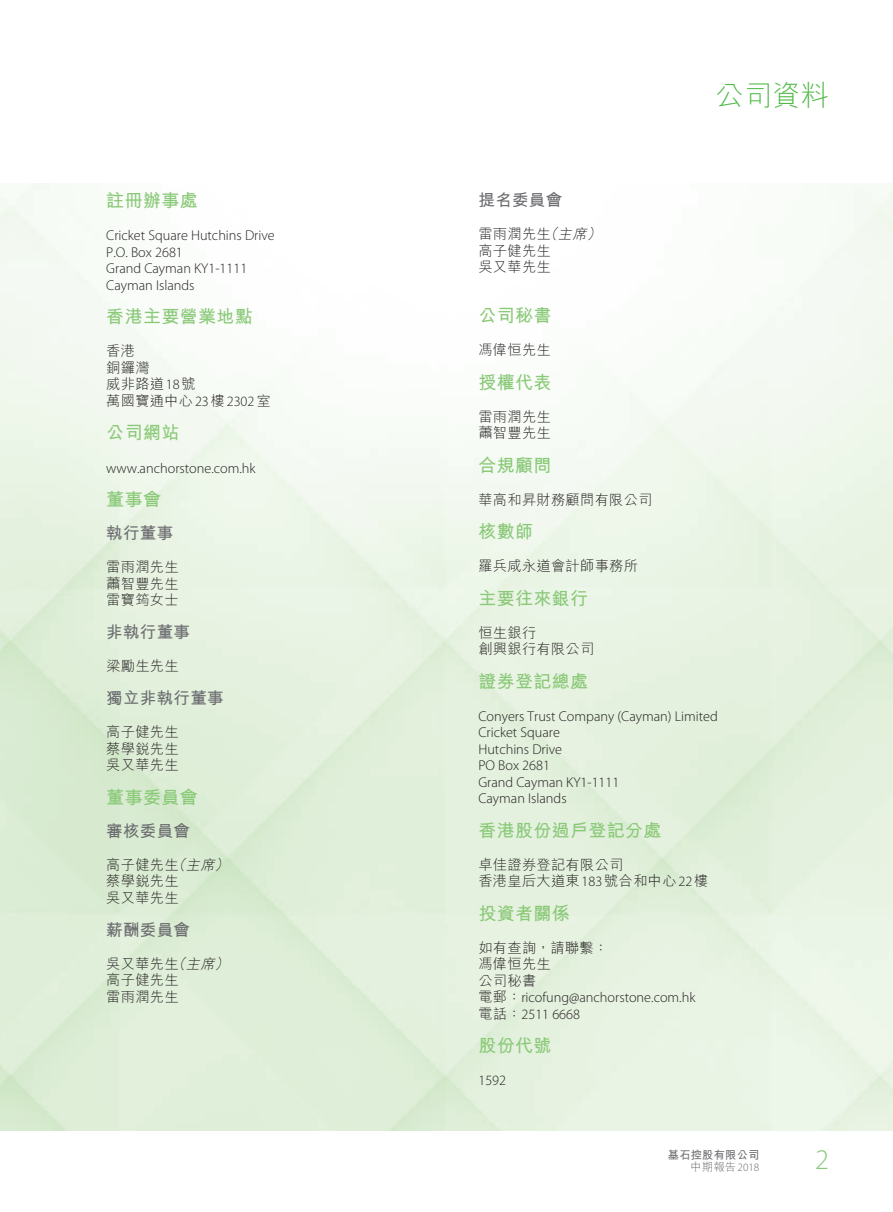
<style>
.page{position:relative;width:893px;height:1212px;background:#fff}
.page>*{position:absolute;margin:0;border:0;box-sizing:border-box;transform-origin:0 0}
.t1{font:300 28.5px "M Hei HK";color:#51b948}
.t2{font:300 28.5px "Myriad Pro";color:#8ac978}
._01_H1{font:700 18px "M Hei HK";letter-spacing:.02em;color:#8ac978}
._02_H2{font:700 16.5px "M Hei HK";letter-spacing:.02em;color:#6c6d70}
._00_txt{font:300 14.25px "Myriad Pro";color:#231f20}
._00_txt-2{font:300 14.25px "M Hei HK";letter-spacing:.02em;color:#231f20}
._00_txt-3{font:italic 300 14.25px "M Hei HK";color:#231f20}
.t3{font:700 11.25px "M Hei HK";letter-spacing:.02em;color:#6c6d70}
.t4{font:300 11.25px "M Hei HK";color:#6c6d70}
.s1{font-family:"Myriad Pro"}
.s2{font-family:"M Hei HK"}
</style>
<div class="page">
<p class="_01_H1" style="left:106px;top:188px;width:93px">註冊辦事處</p>
<p class="_00_txt" style="left:106px;top:227px;width:170px">Cricket Square Hutchins Drive</p>
<p class="_00_txt" style="left:106px;top:244px;width:78px">O.P . Box 2681</p>
<p class="_00_txt" style="left:106px;top:260px;width:143px">Grand Cayman KY1-1111</p>
<p class="_00_txt" style="left:106px;top:277px;width:90px">Cayman Islands</p>
<p class="_01_H1" style="left:106px;top:304px;width:148px">香港主要營業地點</p>
<p class="_00_txt-2" style="left:106px;top:344px;width:30px">香港</p>
<p class="_00_txt-2" style="left:106px;top:360px;width:45px">銅鑼灣</p>
<p class="_00_txt-2" style="left:106px;top:377px;width:91px">威非路道<span class="s1">18</span>號</p>
<p class="_00_txt-2" style="left:106px;top:393px;width:166px">萬國寶通中心<span class="s1">23</span>樓<span class="s1">2302</span>室</p>
<p class="_01_H1" style="left:106px;top:420px;width:75px">公司網站</p>
<p class="_00_txt" style="left:106px;top:459px;width:151px">www.anchorstone.com.hk</p>
<p class="_01_H1" style="left:106px;top:486px;width:56px">董事會</p>
<p class="_02_H2" style="left:106px;top:521px;width:68px">執行董事</p>
<p class="_00_txt-2" style="left:106px;top:559px;width:74px">雷雨潤先生</p>
<p class="_00_txt-2" style="left:106px;top:576px;width:74px">蕭智豐先生</p>
<p class="_00_txt-2" style="left:106px;top:592px;width:74px">雷寶筠女士</p>
<p class="_02_H2" style="left:106px;top:620px;width:85px">非執行董事</p>
<p class="_00_txt-2" style="left:106px;top:658px;width:74px">梁勵生先生</p>
<p class="_02_H2" style="left:106px;top:686px;width:119px">獨立非執行董事</p>
<p class="_00_txt-2" style="left:106px;top:724px;width:74px">高子健先生</p>
<p class="_00_txt-2" style="left:106px;top:741px;width:74px">蔡學銳先生</p>
<p class="_00_txt-2" style="left:106px;top:757px;width:74px">吳又華先生</p>
<p class="_01_H1" style="left:106px;top:784px;width:93px">董事委員會</p>
<p class="_02_H2" style="left:106px;top:818px;width:85px">審核委員會</p>
<p class="_00_txt-3" style="left:215px;top:857px;width:19px">(</p>
<p class="_00_txt-2" style="left:106px;top:857px;width:74px">高子健先生</p>
<p class="_00_txt-2" style="left:106px;top:873px;width:74px">蔡學銳先生</p>
<p class="_00_txt-2" style="left:106px;top:890px;width:74px">吳又華先生</p>
<p class="_02_H2" style="left:106px;top:917px;width:85px">薪酬委員會</p>
<p class="_00_txt-3" style="left:172px;top:857px;width:19px">（</p>
<p class="_00_txt-3" style="left:186px;top:857px;width:33px">主席</p>
<p class="_00_txt-3" style="left:172px;top:956px;width:19px">（</p>
<p class="_00_txt-3" style="left:215px;top:956px;width:19px">(</p>
<p class="_00_txt-2" style="left:106px;top:956px;width:74px">吳又華先生</p>
<p class="_00_txt-2" style="left:106px;top:972px;width:74px">高子健先生</p>
<p class="_00_txt-2" style="left:106px;top:989px;width:74px">雷雨潤先生</p>
<p class="_00_txt-3" style="left:186px;top:956px;width:33px">主席</p>
<p class="_02_H2" style="left:478px;top:188px;width:85px">提名委員會</p>
<p class="t1" style="left:715px;top:81px;width:115px">公司資料</p>
<p class="_00_txt-3" style="left:544px;top:227px;width:19px">（</p>
<p class="_00_txt-3" style="left:587px;top:227px;width:19px">(</p>
<p class="_00_txt-2" style="left:478px;top:227px;width:74px">雷雨潤先生</p>
<p class="_00_txt-2" style="left:478px;top:243px;width:74px">高子健先生</p>
<p class="_00_txt-2" style="left:478px;top:260px;width:74px">吳又華先生</p>
<p class="_01_H1" style="left:478px;top:302px;width:75px">公司秘書</p>
<p class="_00_txt-2" style="left:478px;top:343px;width:74px">馮偉恒先生</p>
<p class="_01_H1" style="left:478px;top:369px;width:75px">授權代表</p>
<p class="_00_txt-2" style="left:478px;top:409px;width:74px">雷雨潤先生</p>
<p class="_00_txt-2" style="left:478px;top:426px;width:74px">蕭智豐先生</p>
<p class="_01_H1" style="left:478px;top:452px;width:75px">合規顧問</p>
<p class="_00_txt-2" style="left:478px;top:492px;width:176px">華高和昇財務顧問有限公司</p>
<p class="_01_H1" style="left:478px;top:518px;width:56px">核數師</p>
<p class="_00_txt-2" style="left:478px;top:559px;width:161px">羅兵咸永道會計師事務所</p>
<p class="_01_H1" style="left:478px;top:585px;width:111px">主要往來銀行</p>
<p class="_00_txt-2" style="left:478px;top:625px;width:59px">恒生銀行</p>
<p class="_00_txt-2" style="left:478px;top:642px;width:117px">創興銀行有限公司</p>
<p class="_01_H1" style="left:478px;top:668px;width:111px">證券登記總處</p>
<p class="_00_txt" style="left:478px;top:707px;width:241px">Conyers Trust Company (Cayman) Limited</p>
<p class="_00_txt" style="left:478px;top:724px;width:83px">Cricket Square</p>
<p class="_00_txt" style="left:478px;top:740px;width:85px">Hutchins Drive</p>
<p class="_00_txt" style="left:478px;top:757px;width:73px">PO Box 2681</p>
<p class="_00_txt" style="left:478px;top:773px;width:143px">Grand Cayman KY1-1111</p>
<p class="_00_txt" style="left:478px;top:790px;width:90px">Cayman Islands</p>
<p class="_01_H1" style="left:478px;top:817px;width:185px">香港股份過戶登記分處</p>
<p class="_00_txt-2" style="left:478px;top:857px;width:147px">卓佳證券登記有限公司</p>
<p class="_00_txt-2" style="left:478px;top:874px;width:231px">香港皇后大道東<span class="s1">183</span>號合和中心<span class="s1">22</span>樓</p>
<p class="_01_H1" style="left:478px;top:900px;width:93px">投資者關係</p>
<p class="_00_txt-2" style="left:478px;top:940px;width:131px">如有查詢，請聯繫：</p>
<p class="_00_txt-2" style="left:478px;top:957px;width:74px">馮偉恒先生</p>
<p class="_00_txt-2" style="left:478px;top:973px;width:59px">公司秘書</p>
<p class="_00_txt" style="left:478px;top:989px;width:219px"><span class="s2">電郵：</span>ricofung@anchorstone.com.hk</p>
<p class="_00_txt" style="left:478px;top:1005px;width:103px"><span class="s2">電話：</span>2511 6668</p>
<p class="_01_H1" style="left:478px;top:1032px;width:75px">股份代號</p>
<p class="_00_txt" style="left:478px;top:1072px;width:29px">1592</p>
<p class="_00_txt-3" style="left:558px;top:227px;width:33px">主席</p>
<p class="t3" style="left:668px;top:1146px;width:93px">基石控股有限公司</p>
<p class="t2" style="left:815px;top:1142px;width:15px">2</p>
<p class="t4" style="left:690px;top:1161px;width:71px">中期報告<span class="s1">2018</span></p>
</div>
